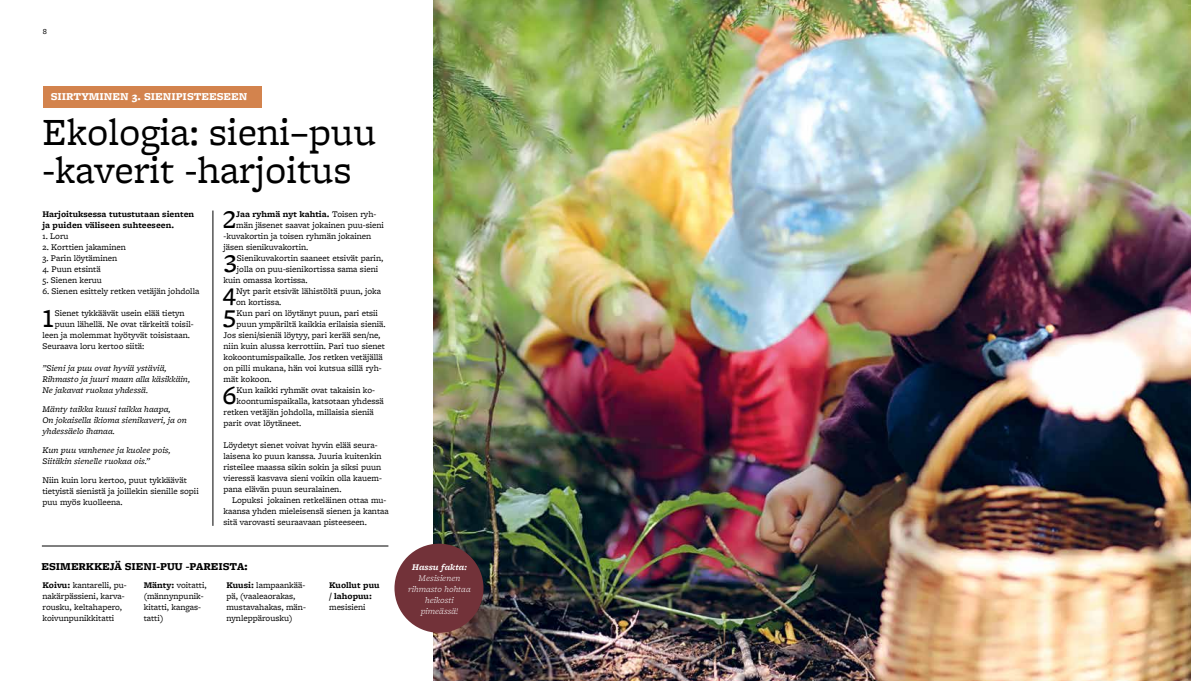
<style>
.page{position:relative;width:1191px;height:681px;background:#fff}
.page>*{position:absolute;margin:0;border:0;box-sizing:border-box;transform-origin:0 0}
.t1{font:40px/37px "Freight Micro Pro";color:#000}
.t2{font:500 26.6px "Freight Micro Pro";color:#000}
.t3{font:900 11px "Freight Micro Pro";color:#000}
.t4{font:900 11px "Freight Micro Pro";color:#fff}
.t5{font:9px/11px "Freight Micro Pro";color:#000}
.t6{font:italic 9px/11px "Freight Micro Pro";color:#000}
.t7{font:700 9px/11px "Freight Micro Pro";color:#000}
.t8{font:italic 300 9px/11px "Freight Micro Pro";color:#fff;text-align:center}
.t9{font:italic 700 9px "Freight Micro Pro";color:#fff}
.t10{font:8px "Freight Micro Pro";color:#000}
.s1{font-weight:400}
.s2{font-weight:700}
</style>
<div class="page">
<div style="left:43px;top:86px;width:219px;height:22px;background:#d3834d"></div>
<img style="left:433px;top:0;width:758px;height:680px">
<hr style="left:213px;top:210px;width:1px;height:315px;background:#000">
<hr style="left:42px;top:545px;width:346px;height:1px;background:#000">
<div style="left:394px;top:543px;width:89px;height:89px;background:#723239;border-radius:50%"></div>
<p class="t10" style="left:43px;top:26px;width:6px">8</p>
<p class="t4" style="left:51px;top:88px;width:198px">SIIRTYMINEN 3. SIENIPISTEESEEN</p>
<h1 class="t1" style="left:43px;top:113px;width:335px">Ekologia: sieni–puu -kaverit -harjoitus</h1>
<p class="t7" style="left:42px;top:208px;width:153px">Harjoituksessa tutustutaan sienten ja puiden väliseen suhteeseen.</p>
<p class="t5" style="left:42px;top:230px;width:28px">1. Loru</p>
<p class="t5" style="left:42px;top:241px;width:85px">2. Korttien jakaminen</p>
<p class="t5" style="left:42px;top:252px;width:76px">3. Parin löytäminen</p>
<p class="t5" style="left:42px;top:263px;width:60px">4. Puun etsintä</p>
<p class="t5" style="left:42px;top:274px;width:61px">5. Sienen keruu</p>
<p class="t5" style="left:42px;top:285px;width:158px">6. Sienen esittely retken vetäjän johdolla</p>
<h2 class="t2" style="left:41px;top:300px;width:15px">1</h2>
<p class="t5" style="left:55px;top:307px;width:131px">Sienet tykkäävät usein elää tietyn</p>
<p class="t5" style="left:55px;top:318px;width:140px">puun lähellä. Ne ovat tärkeitä toisil-</p>
<p class="t5" style="left:42px;top:329px;width:149px">leen ja molemmat hyötyvät toisistaan.</p>
<p class="t5" style="left:42px;top:340px;width:103px">Seuraava loru kertoo siitä:</p>
<p class="t6" style="left:42px;top:362px;width:149px">”Sieni ja puu ovat hyviä ystäviä,<br>Rihmasto ja juuri maan alla käsikkäin,<br>Ne jakavat ruokaa yhdessä.</p>
<p class="t6" style="left:42px;top:403px;width:146px">Mänty taikka kuusi taikka haapa,<br>On jokaisella ikioma sienikaveri, ja on yhdessäelo ihanaa.</p>
<p class="t6" style="left:42px;top:444px;width:130px">Kun puu vanhenee ja kuolee pois,<br>Siitäkin sienelle ruokaa ois.”</p>
<p class="t5" style="left:42px;top:474px;width:158px">Niin kuin loru kertoo, puut tykkäävät tietyistä sienistä ja joillekin sienille sopii puu myös kuolleena.</p>
<h2 class="t2" style="left:223px;top:201px;width:15px">2</h2>
<p class="t7" style="left:236px;top:208px;width:142px">Jaa ryhmä nyt kahtia. <span class="s1">Toisen ryh-</span></p>
<p class="t5" style="left:236px;top:219px;width:149px">män jäsenet saavat jokainen puu-sieni</p>
<p class="t5" style="left:223px;top:230px;width:149px">-kuvakortin ja toisen ryhmän jokainen</p>
<p class="t5" style="left:223px;top:241px;width:86px">jäsen sienikuvakortin.</p>
<h2 class="t2" style="left:224px;top:245px;width:15px">3</h2>
<p class="t5" style="left:237px;top:252px;width:148px">Sienikuvakortin saaneet etsivät parin,</p>
<p class="t5" style="left:237px;top:263px;width:143px">jolla on puu-sienikortissa sama sieni</p>
<p class="t5" style="left:223px;top:274px;width:86px">kuin omassa kortissa.</p>
<h2 class="t2" style="left:223px;top:278px;width:15px">4</h2>
<p class="t5" style="left:236px;top:285px;width:146px">Nyt parit etsivät lähistöltä puun, joka on kortissa.</p>
<h2 class="t2" style="left:223px;top:300px;width:15px">5</h2>
<p class="t5" style="left:237px;top:307px;width:143px">Kun pari on löytänyt puun, pari etsii</p>
<p class="t5" style="left:237px;top:318px;width:150px">puun ympäriltä kaikkia erilaisia sieniä.</p>
<p class="t5" style="left:223px;top:329px;width:158px">Jos sieni/sieniä löytyy, pari kerää sen/ne,</p>
<p class="t5" style="left:223px;top:340px;width:163px">niin kuin alussa kerrottiin. Pari tuo sienet</p>
<p class="t5" style="left:223px;top:351px;width:161px">kokoontumispaikalle. Jos retken vetäjällä</p>
<p class="t5" style="left:223px;top:362px;width:160px">on pilli mukana, hän voi kutsua sillä ryh-</p>
<p class="t5" style="left:223px;top:373px;width:50px">mät kokoon.</p>
<h2 class="t2" style="left:222px;top:377px;width:16px">6</h2>
<p class="t5" style="left:237px;top:384px;width:140px">Kun kaikki ryhmät ovat takaisin ko-</p>
<p class="t5" style="left:237px;top:395px;width:149px">koontumispaikalla, katsotaan yhdessä</p>
<p class="t5" style="left:223px;top:406px;width:152px">retken vetäjän johdolla, millaisia sieniä</p>
<p class="t5" style="left:223px;top:417px;width:79px">parit ovat löytäneet.</p>
<p class="t5" style="left:223px;top:439px;width:160px">Löydetyt sienet voivat hyvin elää seura&shy;laisena ko puun kanssa. Juuria kuitenkin risteilee maassa sikin sokin ja siksi puun vieressä kasvava sieni voikin olla kauem&shy;pana elävän puun seuralainen.</p>
<p class="t5" style="left:223px;top:494px;width:167px;text-indent:9px">Lopuksi jokainen retkeläinen ottaa mu&shy;kaansa yhden mieleisensä sienen ja kantaa sitä varovasti seuraavaan pisteeseen.</p>
<p class="t3" style="left:42px;top:558px;width:208px">ESIMERKKEJÄ SIENI-PUU -PAREISTA:</p>
<p class="t5" style="left:43px;top:579px;width:86px"><span class="s2">Koivu:</span> kantarelli, pu&shy;nakärpässieni, karva&shy;rousku, keltahapero, koivunpunikkitatti</p>
<p class="t5" style="left:144px;top:579px;width:64px"><span class="s2">Mänty:</span> voitatti, (männynpunik&shy;kitatti, kangas&shy;tatti)</p>
<p class="t5" style="left:226px;top:579px;width:81px"><span class="s2">Kuusi:</span> lampaankää&shy;pä, (vaaleaorakas, mustavahakas, män&shy;nynleppärousku)</p>
<p class="t7" style="left:329px;top:579px;width:52px">Kuollut puu / lahopuu:</p>
<p class="t5" style="left:329px;top:601px;width:38px">mesisieni</p>
<p class="t9" style="left:412px;top:560px;width:56px">Hassu fakta:</p>
<p class="t8" style="left:408px;top:571px;width:64px">Mesisienen rihmasto hohtaa heikosti pimeässä!</p>
</div>
